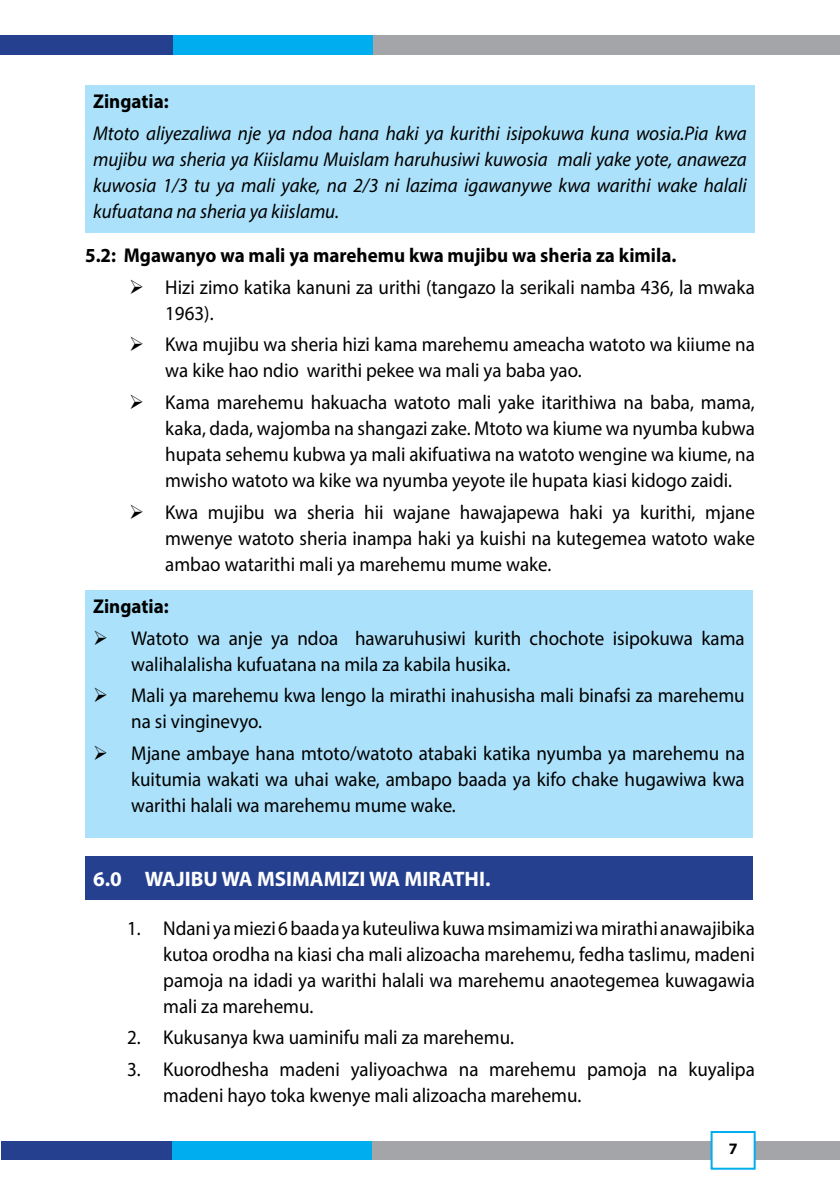
<style>
.page{position:relative;width:840px;height:1191px;background:#fff}
.page>*{position:absolute;margin:0;border:0;box-sizing:border-box;transform-origin:0 0}
.t1{font:700 21px "Myriad Pro";color:#fff}
.t2{font:20px/26px "Myriad Pro";color:#000;scale:.95 1}
.t3{font:italic 20px/26px "Myriad Pro";color:#000;text-align:justify;scale:.95 1}
.t4{font:700 20px "Myriad Pro";color:#000;scale:.95 1}
.t5{font:700 16px "Myriad Pro";color:#000}
</style>
<div class="page">
<div style="left:0;top:35px;width:200px;height:20px;background:#25408f"></div>
<div style="left:1px;top:1141px;width:200px;height:18px;background:#25408f"></div>
<div style="left:173px;top:35px;width:200px;height:20px;background:#00aeef"></div>
<div style="left:172px;top:1141px;width:200px;height:18px;background:#00aeef"></div>
<div style="left:373px;top:35px;width:466px;height:20px;background:#a3a5a8"></div>
<div style="left:372px;top:1141px;width:467px;height:18px;background:#a3a5a8"></div>
<div style="left:710px;top:1131px;width:45px;height:38px;background:#fff;border:2px solid #00aeef"></div>
<div style="left:85px;top:85px;width:669px;height:147px;background:#abe1fa"></div>
<div style="left:85px;top:590px;width:667px;height:247px;background:#abe1fa"></div>
<div style="left:85px;top:856px;width:667px;height:43px;background:#25408f"></div>
<p class="t4" style="left:93px;top:88px;width:81px">Zingatia:</p>
<p class="t3" style="left:93px;top:120px;width:689px">Mtoto aliyezaliwa nje ya ndoa hana haki ya kurithi isipokuwa kuna wosia.Pia kwa mujibu wa sheria ya Kiislamu Muislam haruhusiwi kuwosia mali yake yote, anaweza kuwosia 1/3 tu ya mali yake, na 2/3 ni lazima igawanywe kwa warithi wake halali kufuatana na sheria ya kiislamu.</p>
<p class="t4" style="left:85px;top:242px;width:623px">5.2: Mgawanyo wa mali ya marehemu kwa mujibu wa sheria za kimila.</p>
<p class="t2" style="left:165px;top:273px;width:621px;text-indent:-36px">➢ Hizi zimo katika kanuni za urithi (tangazo la serikali namba 436, la mwaka<br>1963).</p>
<p class="t2" style="left:165px;top:331px;width:621px;text-indent:-36px">➢ Kwa mujibu wa sheria hizi kama marehemu ameacha watoto wa kiiume na wa kike hao ndio warithi pekee wa mali ya baba yao.</p>
<p class="t2" style="left:165px;top:389px;width:622px;text-align:justify;text-indent:-36px">➢ Kama marehemu hakuacha watoto mali yake itarithiwa na baba, mama, kaka, dada, wajomba na shangazi zake. Mtoto wa kiume wa nyumba kubwa hupata sehemu kubwa ya mali akifuatiwa na watoto wengine wa kiume, na mwisho watoto wa kike wa nyumba yeyote ile hupata kiasi kidogo zaidi.</p>
<p class="t2" style="left:165px;top:498px;width:622px;text-align:justify;text-indent:-36px">➢ Kwa mujibu wa sheria hii wajane hawajapewa haki ya kurithi, mjane mwenye watoto sheria inampa haki ya kuishi na kutegemea watoto wake ambao watarithi mali ya marehemu mume wake.</p>
<p class="t4" style="left:93px;top:593px;width:81px">Zingatia:</p>
<p class="t2" style="left:131px;top:624px;width:647px;text-indent:-38px">➢ Watoto wa anje ya ndoa hawaruhusiwi kurith chochote isipokuwa kama walihalalisha kufuatana na mila za kabila husika.</p>
<p class="t2" style="left:131px;top:682px;width:647px;text-indent:-38px">➢ Mali ya marehemu kwa lengo la mirathi inahusisha mali binafsi za marehemu na si vinginevyo.</p>
<p class="t2" style="left:131px;top:740px;width:647px;text-align:justify;text-indent:-38px">➢ Mjane ambaye hana mtoto/watoto atabaki katika nyumba ya marehemu na kuitumia wakati wa uhai wake, ambapo baada ya kifo chake hugawiwa kwa warithi halali wa marehemu mume wake.</p>
<p class="t1" style="left:93px;top:865px;width:398px">6.0 WAJIBU WA MSIMAMIZI WA MIRATHI.</p>
<p class="t2" style="left:163px;top:914px;width:624px;text-align:justify;text-indent:-36px">1. Ndani ya miezi 6 baada ya kuteuliwa kuwa msimamizi wa mirathi anawajibika kutoa orodha na kiasi cha mali alizoacha marehemu, fedha taslimu, madeni pamoja na idadi ya warithi halali wa marehemu anaotegemea kuwagawia mali za marehemu.</p>
<p class="t2" style="left:127px;top:1024px;width:408px">2. Kukusanya kwa uaminifu mali za marehemu.</p>
<p class="t2" style="left:163px;top:1056px;width:624px;text-indent:-36px">3. Kuorodhesha madeni yaliyoachwa na marehemu pamoja na kuyalipa madeni hayo toka kwenye mali alizoacha marehemu.</p>
<p class="t5" style="left:728px;top:1138px;width:10px">7</p>
</div>
